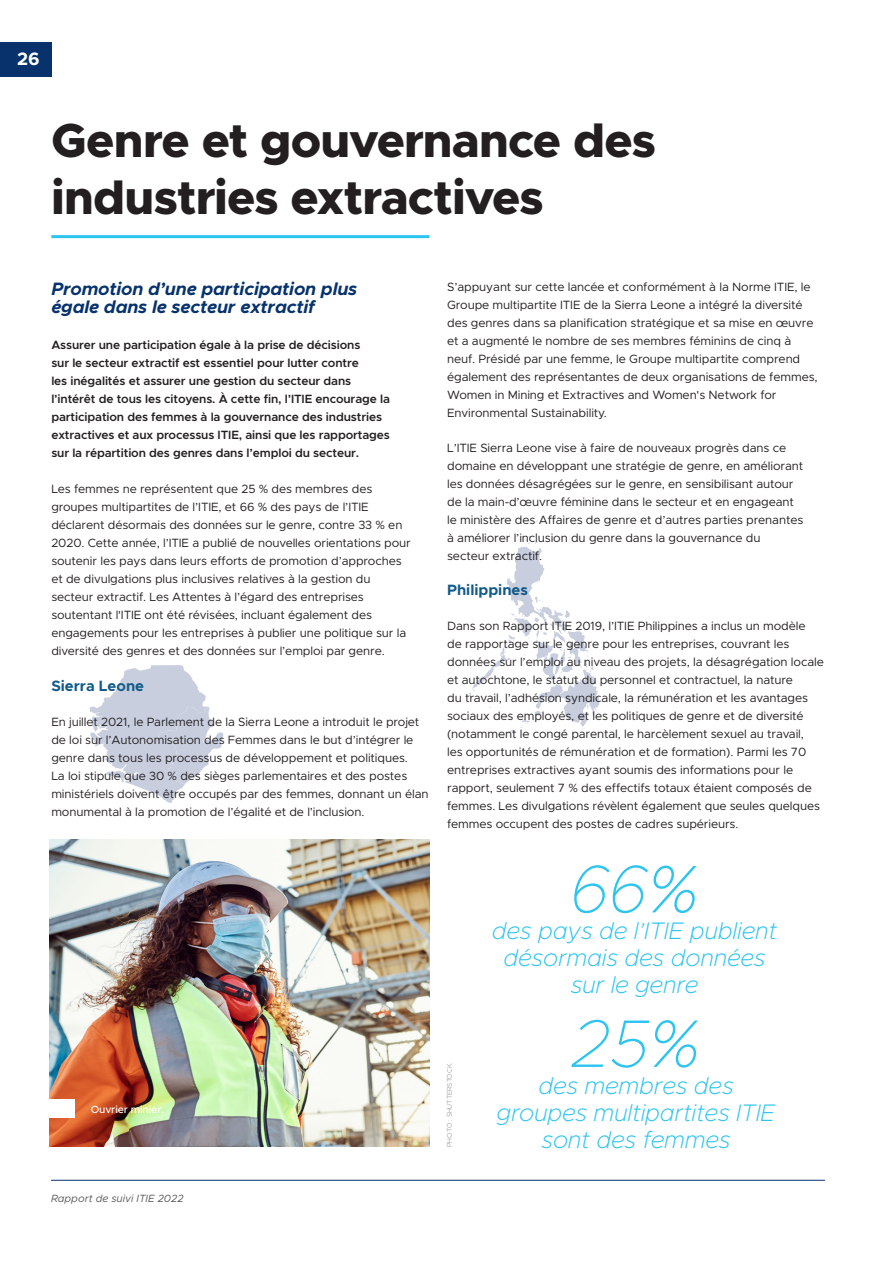
<style>
.page{position:relative;width:893px;height:1263px;background:#fff}
.page>*{position:absolute;margin:0;border:0;box-sizing:border-box;transform-origin:0 0}
.Pull_quote{font:italic 100 67.5px "Metropolis";color:#2dc4ef}
.Large_header{font:800 48px/57px "Metropolis";letter-spacing:-.02em;color:#231f20}
.Pull_quote-2{font:italic 200 24px/27px "Metropolis";letter-spacing:-.01em;color:#2dc4ef;text-align:center}
.Strap{font:italic 700 18px/18px "Metropolis";letter-spacing:-.01em;color:#07326c}
.t1{font:700 18px "Metropolis";color:#fff}
.Boxout_header{font:700 15px "Metropolis";color:#135b89}
.Boxout_header-2{font:12px/18px "Metropolis";letter-spacing:-.01em;color:#231f20}
.Body_copy{font:12px/18px "Metropolis";letter-spacing:-.01em;color:#231f20}
.Strap-2{font:600 12px/18px "Metropolis";letter-spacing:-.01em;color:#231f20}
.t2{font:italic 10.5px "Metropolis";color:#57585a}
.t3{font:500 10.5px "Metropolis";letter-spacing:-.01em;color:#fff}
.Credit{font:300 6.75px "Metropolis";color:#939598}
</style>
<div class="page">
<svg style="left:89px;top:665px;width:134px;height:138px"></svg>
<svg style="left:469px;top:533px;width:131px;height:206px"></svg>
<hr style="left:51px;top:235px;width:378px;height:3px;background:#2dc4ef">
<img style="left:50px;top:839px;width:379px;height:308px">
<div style="left:48px;top:1099px;width:27px;height:18px;background:#fff"></div>
<div style="left:0;top:43px;width:51px;height:34px;background:#07326c"></div>
<hr style="left:51px;top:1180px;width:774px;height:1px;background:#07326c">
<h3 class="t1" style="left:17px;top:48px;width:24px">26</h3>
<p class="Large_header" style="left:51px;top:112px;width:606px">Genre et gouvernance des industries extractives</p>
<p class="Strap" style="left:51px;top:280px;width:307px">Promotion d’une participation plus égale dans le secteur extractif</p>
<p class="Strap-2" style="left:51px;top:336px;width:340px">Assurer une participation égale à la prise de décisions<br>sur le secteur extractif est essentiel pour lutter contre<br>les inégalités et assurer une gestion du secteur dans l’intérêt de tous les citoyens. À cette fin, l’ITIE encourage la participation des femmes à la gouvernance des industries extractives et aux processus ITIE, ainsi que les rapportages sur la répartition des genres dans l’emploi du secteur.</p>
<p class="Body_copy" style="left:51px;top:480px;width:361px">Les femmes ne représentent que 25 % des membres des groupes multipartites de l’ITIE, et 66 % des pays de l’ITIE déclarent désormais des données sur le genre, contre 33 % en 2020. Cette année, l’ITIE a publié de nouvelles orientations pour soutenir les pays dans leurs efforts de promotion d’approches et de divulgations plus inclusives relatives à la gestion du secteur extractif. Les Attentes à l’égard des entreprises soutentant l'ITIE ont été révisées, incluant également des engagements pour les entreprises à publier une politique sur la diversité des genres et des données sur l’emploi par genre.</p>
<p class="Boxout_header" style="left:51px;top:677px;width:94px">Sierra Leone</p>
<p class="Boxout_header-2" style="left:51px;top:713px;width:379px">En juillet 2021, le Parlement de la Sierra Leone a introduit le projet de loi sur l’Autonomisation des Femmes dans le but d’intégrer le genre dans tous les processus de développement et politiques.<br>La loi stipule que 30 % des sièges parlementaires et des postes ministériels doivent être occupés par des femmes, donnant un élan monumental à la promotion de l’égalité et de l’inclusion.</p>
<p class="t3" style="left:91px;top:1103px;width:75px">Ouvrier minier.</p>
<p class="t2" style="left:51px;top:1192px;width:134px">Rapport de suivi ITIE 2022</p>
<p class="Boxout_header-2" style="left:447px;top:277px;width:372px">S’appuyant sur cette lancée et conformément à la Norme ITIE, le Groupe multipartite ITIE de la Sierra Leone a intégré la diversité des genres dans sa planification stratégique et sa mise en œuvre et a augmenté le nombre de ses membres féminins de cinq à neuf. Présidé par une femme, le Groupe multipartite comprend également des représentantes de deux organisations de femmes, Women in Mining et Extractives and Women's Network for Environmental Sustainability.</p>
<p class="Boxout_header-2" style="left:447px;top:438px;width:358px">L’ITIE Sierra Leone vise à faire de nouveaux progrès dans ce domaine en développant une stratégie de genre, en améliorant les données désagrégées sur le genre, en sensibilisant autour de la main-d’œuvre féminine dans le secteur et en engageant le ministère des Affaires de genre et d’autres parties prenantes à améliorer l’inclusion du genre dans la gouvernance du secteur extractif.</p>
<p class="Boxout_header" style="left:447px;top:580px;width:82px">Philippines</p>
<p class="Boxout_header-2" style="left:447px;top:616px;width:378px">Dans son Rapport ITIE 2019, l’ITIE Philippines a inclus un modèle<br>de rapportage sur le genre pour les entreprises, couvrant les données sur l’emploi au niveau des projets, la désagrégation locale et autochtone, le statut du personnel et contractuel, la nature<br>du travail, l’adhésion syndicale, la rémunération et les avantages sociaux des employés, et les politiques de genre et de diversité (notamment le congé parental, le harcèlement sexuel au travail,<br>les opportunités de rémunération et de formation). Parmi les 70 entreprises extractives ayant soumis des informations pour le rapport, seulement 7 % des effectifs totaux étaient composés de femmes. Les divulgations révèlent également que seules quelques femmes occupent des postes de cadres supérieurs.</p>
<p class="Credit" style="left:445px;top:1147px;width:86px;rotate:-90deg">PHOTO : SHUTTERSTOCK.</p>
<p class="Pull_quote" style="left:570px;top:847px;width:130px">66%</p>
<p class="Pull_quote-2" style="left:492px;top:917px;width:287px">des pays de l’ITIE publient désormais des données sur le genre</p>
<p class="Pull_quote" style="left:572px;top:1002px;width:130px">25%</p>
<p class="Pull_quote-2" style="left:497px;top:1072px;width:280px">des membres des groupes multipartites ITIE</p>
<p class="Pull_quote-2" style="left:541px;top:1126px;width:191px">sont des femmes</p>
</div>
